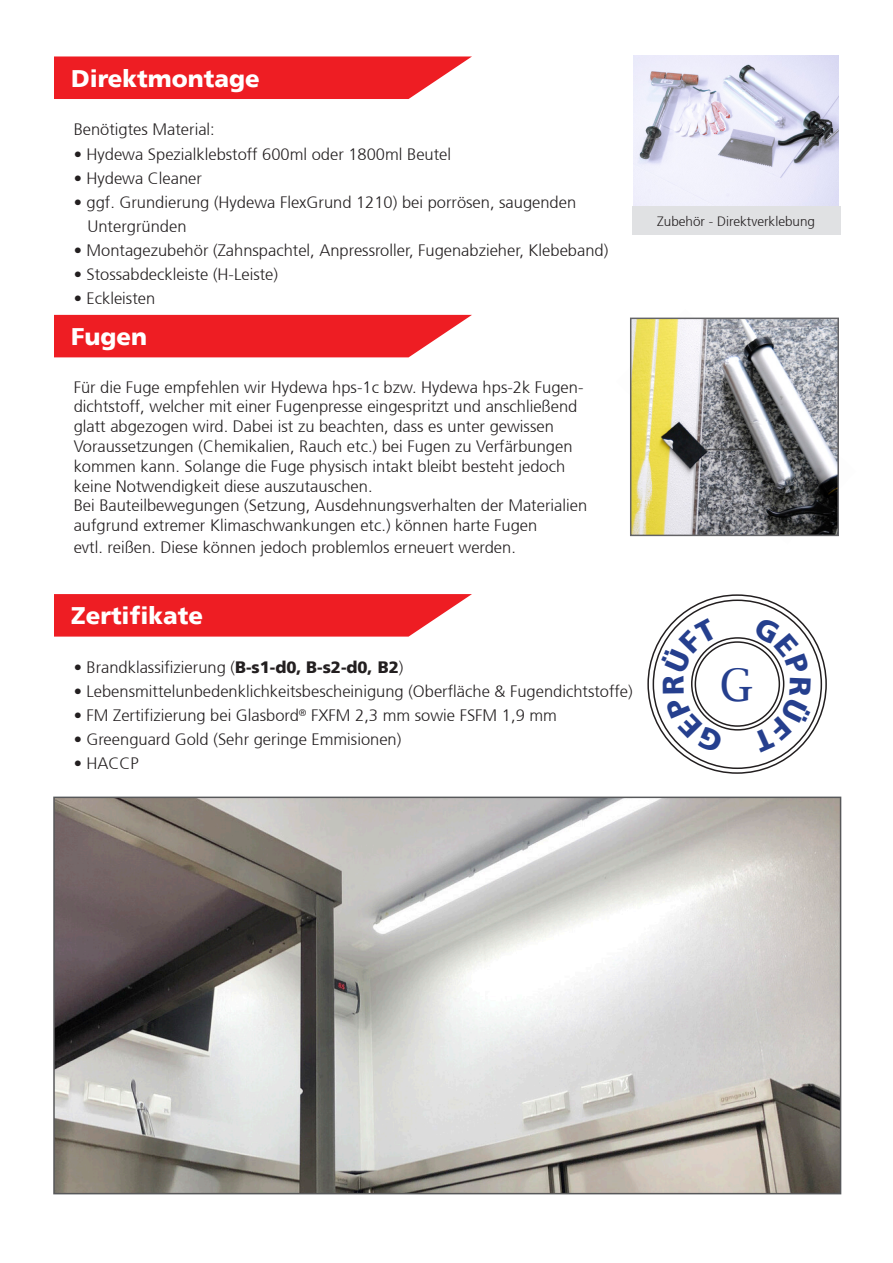
<style>
.page{position:relative;width:893px;height:1263px;background:#fff}
.page>*{position:absolute;margin:0;border:0;box-sizing:border-box;transform-origin:0 0}
.t1{font:45px "Lucida Bright";color:#253f8e}
.t2{font:900 24px "Frutiger 75";color:#fff}
.t3{font:300 16.5px/19.8px "Frutiger 45";color:#231f20}
.t4{font:300 13.5px "Frutiger 45";color:#231f20}
.s1{font-family:"Frutiger 75";font-weight:900}
</style>
<div class="page">
<img style="left:634px;top:55px;width:205px;height:152px">
<img style="left:56px;top:799px;width:782px;height:392px">
<div style="left:53px;top:796px;width:788px;height:398px;border:2px solid #57585a"></div>
<svg style="left:648px;top:595px;width:178px;height:178px"></svg>
<div style="left:653px;top:600px;width:168px;height:168px;background:#fff;border-radius:50%"></div>
<img style="left:633px;top:321px;width:203px;height:212px">
<div style="left:630px;top:318px;width:209px;height:218px;border:2px solid #636366"></div>
<div style="left:632px;top:207px;width:209px;height:28px;background:#e0e1e3"></div>
<svg style="left:54px;top:315px;width:418px;height:42px;background:#ef2d33"></svg>
<svg style="left:54px;top:594px;width:418px;height:43px;background:#ef3035"></svg>
<svg style="left:54px;top:56px;width:418px;height:43px;background:#ef3035"></svg>
<svg style="left:752px;top:616px;width:60px;height:136px"></svg>
<svg style="left:660px;top:618px;width:64px;height:135px"></svg>
<h2 class="t2" style="left:71px;top:64px;width:190px">Direktmontage</h2>
<p class="t3" style="left:74px;top:120px;width:143px">Benötigtes Material:</p>
<p class="t3" style="left:74px;top:144px;width:379px">• Hydewa Spezialklebstoff 600ml oder 1800ml Beutel</p>
<p class="t3" style="left:74px;top:168px;width:130px">• Hydewa Cleaner</p>
<p class="t3" style="left:87px;top:190px;width:490px;line-height:24px;text-indent:-14px">• ggf. Grundierung (Hydewa FlexGrund 1210) bei porrösen, saugenden<br>Untergründen</p>
<p class="t3" style="left:74px;top:240px;width:536px">• Montagezubehör (Zahnspachtel, Anpressroller, Fugenabzieher, Klebeband)</p>
<p class="t3" style="left:74px;top:264px;width:206px">• Stossabdeckleiste (H-Leiste)</p>
<p class="t3" style="left:74px;top:288px;width:83px">• Eckleisten</p>
<h2 class="t2" style="left:71px;top:322px;width:78px">Fugen</h2>
<p class="t3" style="left:74px;top:377px;width:515px">Für die Fuge empfehlen wir Hydewa hps-1c bzw. Hydewa hps-2k Fugen&shy;dichtstoff, welcher mit einer Fugenpresse eingespritzt und anschließend glatt abgezogen wird. Dabei ist zu beachten, dass es unter gewissen Voraussetzungen (Chemikalien, Rauch etc.) bei Fugen zu Verfärbungen kommen kann. Solange die Fuge physisch intakt bleibt besteht jedoch keine Notwendigkeit diese auszutauschen.<br>Bei Bauteilbewegungen (Setzung, Ausdehnungsverhalten der Materialien aufgrund extremer Klimaschwankungen etc.) können harte Fugen</p>
<p class="t3" style="left:74px;top:537px;width:444px">evtl. reißen. Diese können jedoch problemlos erneuert werden.</p>
<h2 class="t2" style="left:71px;top:601px;width:133px">Zertifikate</h2>
<p class="t3" style="left:74px;top:658px;width:331px">• Brandklassifizierung (<span class="s1">B-s1-d0, B-s2-d0, B2</span>)</p>
<p class="t3" style="left:74px;top:682px;width:560px">• Lebensmittelunbedenklichkeitsbescheinigung (Oberfläche &amp; Fugendichtstoffe)</p>
<p class="t3" style="left:74px;top:706px;width:485px">• FM Zertifizierung bei Glasbord<sup>®</sup> FXFM 2,3 mm sowie FSFM 1,9 mm</p>
<p class="t3" style="left:74px;top:730px;width:329px">• Greenguard Gold (Sehr geringe Emmisionen)</p>
<p class="t3" style="left:74px;top:754px;width:67px">• HACCP</p>
<p class="t4" style="left:657px;top:214px;width:160px">Zubehör - Direktverklebung</p>
<h1 class="t1" style="left:719px;top:659px;width:34px">G</h1>
</div>
